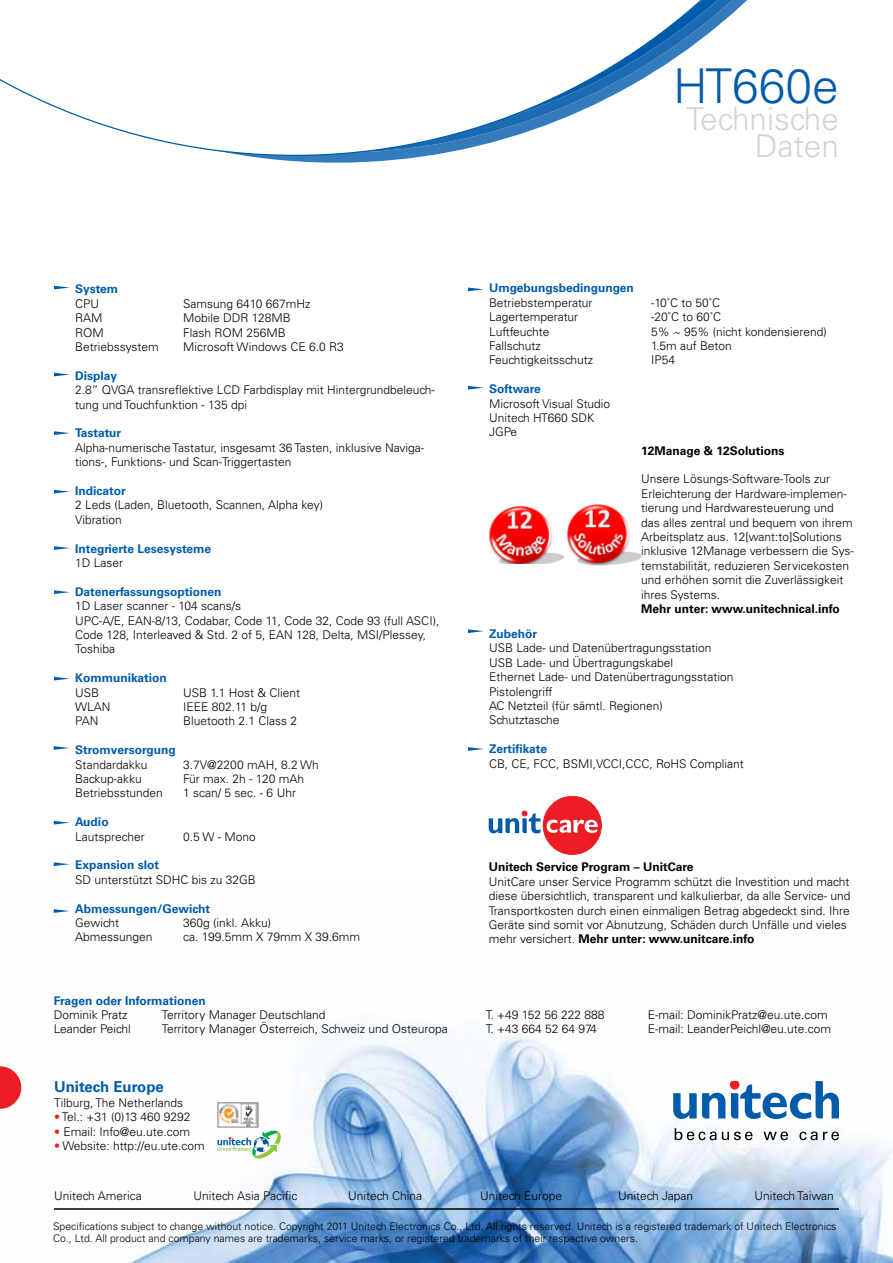
<style>
.page{position:relative;width:893px;height:1263px;background:#fff}
.page>*{position:absolute;margin:0;border:0;box-sizing:border-box;transform-origin:0 0}
.t1{font:300 48px "Univers";color:#005baa}
.t2{font:300 31.5px/27px "Univers";color:#d1d3d4;text-align:right}
.t3{font:700 15px "Univers";color:#005baa}
.t4{font:300 12px/14.4px "Univers";color:#000}
.t5{font:700 12px "Univers";color:#005baa}
.t6{font:700 12px "Univers";color:#000}
.t7{font:300 10.5px/12.6px "Univers";color:#000}
.s1{font-weight:700}
.s2{color:#ed1d24}
</style>
<div class="page">
<img style="left:21px;top:909px;width:872px;height:354px">
<svg style="left:248px;top:0;width:499px;height:163px"></svg>
<svg style="left:0;top:0;width:742px;height:156px"></svg>
<hr style="left:54px;top:1208px;width:785px;height:2px;background:#000">
<svg style="left:675px;top:1128px;width:78px;height:12px"></svg>
<svg style="left:763px;top:1131px;width:25px;height:9px"></svg>
<svg style="left:799px;top:1131px;width:18px;height:9px"></svg>
<svg style="left:823px;top:1131px;width:16px;height:9px"></svg>
<svg style="left:673px;top:1081px;width:166px;height:38px"></svg>
<svg style="left:0;top:1066px;width:21px;height:43px"></svg>
<svg style="left:54px;top:286px;width:16px;height:3px"></svg>
<svg style="left:54px;top:373px;width:16px;height:3px"></svg>
<svg style="left:54px;top:490px;width:16px;height:3px"></svg>
<svg style="left:54px;top:431px;width:16px;height:4px"></svg>
<svg style="left:54px;top:590px;width:16px;height:4px"></svg>
<svg style="left:54px;top:746px;width:15px;height:4px"></svg>
<svg style="left:468px;top:288px;width:16px;height:3px"></svg>
<svg style="left:54px;top:909px;width:16px;height:4px"></svg>
<svg style="left:54px;top:862px;width:16px;height:4px"></svg>
<svg style="left:468px;top:629px;width:16px;height:4px"></svg>
<svg style="left:468px;top:747px;width:16px;height:4px"></svg>
<svg style="left:54px;top:821px;width:16px;height:3px"></svg>
<img style="left:217px;top:1099px;width:43px;height:31px">
<svg style="left:217px;top:1130px;width:65px;height:29px"></svg>
<svg style="left:54px;top:546px;width:16px;height:4px"></svg>
<svg style="left:54px;top:677px;width:16px;height:3px"></svg>
<svg style="left:468px;top:386px;width:16px;height:3px"></svg>
<img style="left:489px;top:505px;width:76px;height:59px">
<img style="left:567px;top:504px;width:75px;height:62px">
<div style="left:543px;top:796px;width:58px;height:58px;background:#ed1d24;border-radius:50%"></div>
<div style="left:543px;top:796px;width:58px;height:58px;border:1px solid #ed1d24;border-radius:50%"></div>
<svg style="left:489px;top:811px;width:51px;height:22px"></svg>
<svg style="left:547px;top:820px;width:51px;height:13px"></svg>
<p class="t5" style="left:75px;top:282px;width:44px">System</p>
<p class="t4" style="left:75px;top:296px;width:26px">CPU</p>
<p class="t4" style="left:183px;top:296px;width:129px">Samsung 6410 667mHz</p>
<p class="t4" style="left:75px;top:311px;width:29px">RAM</p>
<p class="t4" style="left:183px;top:311px;width:109px">Mobile DDR 128MB</p>
<p class="t4" style="left:75px;top:325px;width:30px">ROM</p>
<p class="t4" style="left:183px;top:325px;width:104px">Flash ROM 256MB</p>
<p class="t4" style="left:75px;top:339px;width:85px">Betriebssystem</p>
<p class="t4" style="left:183px;top:339px;width:162px">Microsoft Windows CE 6.0 R3</p>
<p class="t5" style="left:75px;top:368px;width:43px">Display</p>
<p class="t4" style="left:75px;top:383px;width:361px">2.8” QVGA transreflektive LCD Farbdisplay mit Hintergrundbeleuch&shy;tung und Touchfunktion - 135 dpi</p>
<p class="t5" style="left:75px;top:426px;width:48px">Tastatur</p>
<p class="t4" style="left:75px;top:440px;width:350px">Alpha-numerische Tastatur, insgesamt 36 Tasten, inklusive Naviga&shy;tions-, Funktions- und Scan-Triggertasten</p>
<p class="t5" style="left:75px;top:484px;width:52px">Indicator</p>
<p class="t4" style="left:75px;top:498px;width:249px">2 Leds (Laden, Bluetooth, Scannen, Alpha key)<br>Vibration</p>
<p class="t5" style="left:75px;top:541px;width:137px">Integrierte Lesesysteme</p>
<p class="t4" style="left:75px;top:555px;width:50px">1D Laser</p>
<p class="t5" style="left:75px;top:584px;width:148px">Datenerfassungsoptionen</p>
<p class="t4" style="left:75px;top:599px;width:366px">1D Laser scanner - 104 scans/s<br>UPC-A/E, EAN-8/13, Codabar, Code 11, Code 32, Code 93 (full ASCI), Code 128, Interleaved &amp; Std. 2 of 5, EAN 128, Delta, MSI/Plessey, Toshiba</p>
<p class="t5" style="left:75px;top:671px;width:93px">Kommunikation</p>
<p class="t4" style="left:75px;top:685px;width:25px">USB</p>
<p class="t4" style="left:183px;top:685px;width:119px">USB 1.1 Host &amp; Client</p>
<p class="t4" style="left:75px;top:699px;width:37px">WLAN</p>
<p class="t4" style="left:183px;top:699px;width:85px">IEEE 802.11 b/g</p>
<p class="t4" style="left:75px;top:714px;width:25px">PAN</p>
<p class="t4" style="left:183px;top:714px;width:116px">Bluetooth 2.1 Class 2</p>
<p class="t5" style="left:75px;top:743px;width:102px">Stromversorgung</p>
<p class="t4" style="left:75px;top:757px;width:74px">Standardakku</p>
<p class="t4" style="left:183px;top:757px;width:137px">3.7V@2200 mAH, 8.2 Wh</p>
<p class="t4" style="left:75px;top:771px;width:68px">Backup-akku</p>
<p class="t4" style="left:183px;top:771px;width:122px">Für max. 2h - 120 mAh</p>
<p class="t4" style="left:75px;top:786px;width:89px">Betriebsstunden</p>
<p class="t4" style="left:183px;top:786px;width:114px">1 scan/ 5 sec. - 6 Uhr</p>
<p class="t5" style="left:75px;top:815px;width:35px">Audio</p>
<p class="t4" style="left:75px;top:829px;width:71px">Lautsprecher</p>
<p class="t4" style="left:183px;top:829px;width:74px">0.5 W - Mono</p>
<p class="t5" style="left:75px;top:858px;width:86px">Expansion slot</p>
<p class="t4" style="left:75px;top:872px;width:182px">SD unterstützt SDHC bis zu 32GB</p>
<p class="t5" style="left:75px;top:901px;width:136px">Abmessungen/Gewicht</p>
<p class="t4" style="left:75px;top:915px;width:45px">Gewicht</p>
<p class="t4" style="left:183px;top:915px;width:89px">360g (inkl. Akku)</p>
<p class="t4" style="left:75px;top:930px;width:79px">Abmessungen</p>
<p class="t4" style="left:183px;top:930px;width:178px">ca. 199.5mm X 79mm X 39.6mm</p>
<h1 class="t1" style="left:673px;top:57px;width:167px">HT660e</h1>
<h2 class="t2" style="left:686px;top:105px;width:154px">Technische<br>Daten</h2>
<p class="t5" style="left:489px;top:281px;width:146px">Umgebungsbedingungen</p>
<p class="t4" style="left:489px;top:295px;width:105px">Betriebstemperatur</p>
<p class="t4" style="left:651px;top:295px;width:71px">-10˚C to 50˚C</p>
<p class="t4" style="left:489px;top:310px;width:91px">Lagertemperatur</p>
<p class="t4" style="left:651px;top:310px;width:72px">-20˚C to 60˚C</p>
<p class="t4" style="left:489px;top:324px;width:62px">Luftfeuchte</p>
<p class="t4" style="left:651px;top:324px;width:177px">5% ~ 95% (nicht kondensierend)</p>
<p class="t4" style="left:489px;top:338px;width:53px">Fallschutz</p>
<p class="t4" style="left:651px;top:338px;width:82px">1.5m auf Beton</p>
<p class="t4" style="left:489px;top:353px;width:106px">Feuchtigkeitsschutz</p>
<p class="t4" style="left:651px;top:353px;width:26px">IP54</p>
<p class="t5" style="left:489px;top:382px;width:53px">Software</p>
<p class="t4" style="left:489px;top:396px;width:123px">Microsoft Visual Studio<br>Unitech HT660 SDK<br>JGPe</p>
<p class="t6" style="left:641px;top:443px;width:145px">12Manage &amp; 12Solutions</p>
<p class="t4" style="left:641px;top:472px;width:214px">Unsere Lösungs-Software-Tools zur Erleichterung der Hardware-implemen&shy;tierung und Hardwaresteuerung und das alles zentral und bequem von ihrem Arbeitsplatz aus. 12[want:to]Solutions inklusive 12Manage verbessern die Sys&shy;temstabilität, reduzieren Servicekosten und erhöhen somit die Zuverlässigkeit ihres Systems.</p>
<p class="t6" style="left:641px;top:602px;width:200px">Mehr unter: www.unitechnical.info</p>
<p class="t5" style="left:489px;top:627px;width:49px">Zubehör</p>
<p class="t4" style="left:489px;top:641px;width:246px">USB Lade- und Datenübertragungsstation<br>USB Lade- und Übertragungskabel<br>Ethernet Lade- und Datenübertragungsstation<br>Pistolengriff<br>AC Netzteil (für sämtl. Regionen)<br>Schutztasche</p>
<p class="t5" style="left:489px;top:742px;width:60px">Zertifikate</p>
<p class="t4" style="left:489px;top:756px;width:256px">CB, CE, FCC, BSMI,VCCI,CCC, RoHS Compliant</p>
<p class="t6" style="left:489px;top:860px;width:206px">Unitech Service Program – UnitCare</p>
<p class="t4" style="left:489px;top:874px;width:363px">UnitCare unser Service Programm schützt die Investition und macht diese übersichtlich, transparent und kalkulierbar, da alle Service- und Transportkosten durch einen einmaligen Betrag abgedeckt sind. Ihre Geräte sind somit vor Abnutzung, Schäden durch Unfälle und vieles mehr versichert. <span class="s1">Mehr unter: www.unitcare.info</span></p>
<p class="t5" style="left:54px;top:993px;width:153px">Fragen oder Informationen</p>
<p class="t4" style="left:54px;top:1007px;width:75px">Dominik Pratz</p>
<p class="t4" style="left:162px;top:1007px;width:165px">Territory Manager Deutschland</p>
<p class="t4" style="left:486px;top:1007px;width:120px">T. +49 152 56 222 888</p>
<p class="t4" style="left:648px;top:1007px;width:182px">E-mail: DominikPratz@eu.ute.com</p>
<p class="t4" style="left:54px;top:1022px;width:79px">Leander Peichl</p>
<p class="t4" style="left:162px;top:1022px;width:288px">Territory Manager Österreich, Schweiz und Osteuropa</p>
<p class="t4" style="left:486px;top:1022px;width:113px">T. +43 664 52 64 974</p>
<p class="t4" style="left:648px;top:1022px;width:185px">E-mail: LeanderPeichl@eu.ute.com</p>
<p class="t3" style="left:54px;top:1078px;width:111px">Unitech Europe</p>
<p class="t4" style="left:54px;top:1095px;width:131px">Tilburg, The Netherlands</p>
<p class="t4" style="left:54px;top:1110px;width:138px"><span class="s2">•</span> Tel.: +31 (0)13 460 9292</p>
<p class="t4" style="left:54px;top:1124px;width:138px"><span class="s2">•</span> Email: Info@eu.ute.com</p>
<p class="t4" style="left:54px;top:1138px;width:152px"><span class="s2">•</span> Website: http://eu.ute.com</p>
<p class="t4" style="left:54px;top:1189px;width:89px">Unitech America</p>
<p class="t4" style="left:194px;top:1189px;width:105px">Unitech Asia Pacific</p>
<p class="t4" style="left:348px;top:1189px;width:76px">Unitech China</p>
<p class="t4" style="left:480px;top:1189px;width:84px">Unitech Europe</p>
<p class="t4" style="left:618px;top:1189px;width:77px">Unitech Japan</p>
<p class="t4" style="left:754px;top:1189px;width:81px">Unitech Taiwan</p>
<p class="t7" style="left:53px;top:1220px;width:785px">Specifications subject to change without notice. Copyright 2011 Unitech Electronics Co., Ltd. All rights reserved. Unitech is a registered trademark of Unitech Electronics<br>Co., Ltd. All product and company names are trademarks, service marks, or registered trademarks of their respective owners.</p>
</div>
